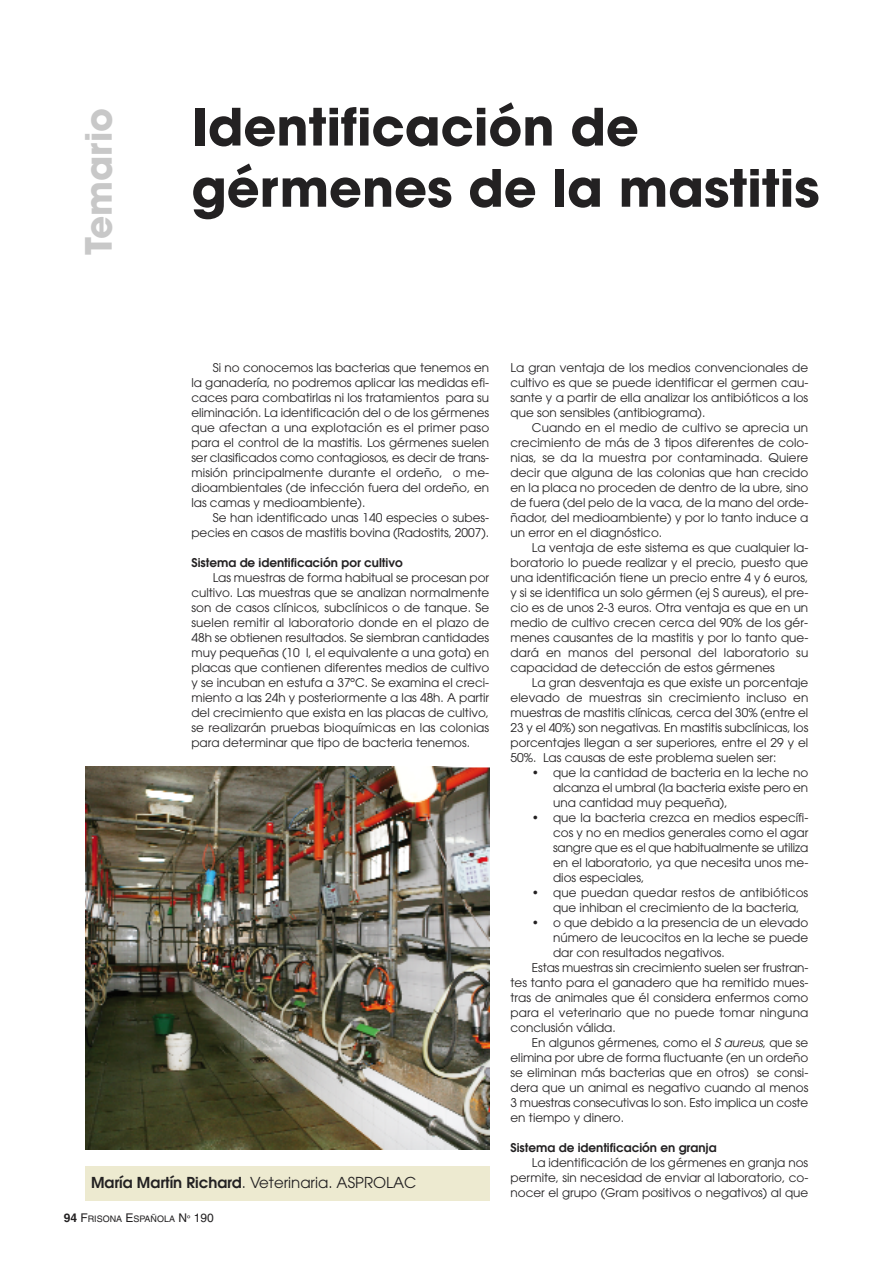
<style>
.page{position:relative;width:893px;height:1263px;background:#fff}
.page>*{position:absolute;margin:0;border:0;box-sizing:border-box;transform-origin:0 0}
.t1{font:700 51px/61.2px "Avant Garde";color:#232122}
.t2{font:700 36px "Avant Garde";color:#c8c8c8}
.t3{font:15px "Avant Garde";color:#232122}
.t4{font:12px/15px "Avant Garde";color:#232122;text-align:justify}
.t5{font:600 12px "Avant Garde";color:#232122}
.t6{font:9px "Helvetica";color:#232122}
.s1{font-weight:600}
.s2{font-weight:700;font-size:12px}
.s3{font-size:12px}
.s4{font-style:italic}
</style>
<div class="page">
<div style="left:85px;top:1167px;width:404px;height:34px;background:#edead0"></div>
<img style="left:85px;top:767px;width:404px;height:383px">
<h2 class="t2" style="left:75px;top:255px;width:149px;rotate:-90deg">Temario</h2>
<h1 class="t1" style="left:191px;top:96px;width:629px">Identificación de gérmenes de la mastitis</h1>
<p class="t4" style="left:191px;top:360px;width:299px;text-indent:21px">Si no conocemos las bacterias que tenemos en la ganadería, no podremos aplicar las medidas efi&shy;caces para combatirlas ni los tratamientos para su eliminación. La identificación del o de los gérmenes que afectan a una explotación es el primer paso para el control de la mastitis. Los gérmenes suelen ser clasificados como contagiosos, es decir de trans&shy;misión principalmente durante el ordeño, o me&shy;dioambientales (de infección fuera del ordeño, en las camas y medioambiente).</p>
<p class="t4" style="left:191px;top:510px;width:299px;text-align:right">Se han identificado unas 140 especies o subes&shy;pecies en casos de mastitis bovina (Radostits, 2007).</p>
<p class="t5" style="left:191px;top:555px;width:213px">Sistema de identificación por cultivo</p>
<p class="t4" style="left:191px;top:570px;width:299px;text-indent:21px">Las muestras de forma habitual se procesan por cultivo. Las muestras que se analizan normalmente son de casos clínicos, subclínicos o de tanque. Se suelen remitir al laboratorio donde en el plazo de 48h se obtienen resultados. Se siembran cantidades muy pequeñas (10 l, el equivalente a una gota) en placas que contienen diferentes medios de cultivo y se incuban en estufa a 37ºC. Se examina el creci&shy;miento a las 24h y posteriormente a las 48h. A partir del crecimiento que exista en las placas de cultivo, se realizarán pruebas bioquímicas en las colonias para determinar que tipo de bacteria tenemos.</p>
<p class="t3" style="left:91px;top:1173px;width:327px"><span class="s1">María Martín Richard</span>. Veterinaria. ASPROLAC</p>
<p class="t6" style="left:64px;top:1214px;width:151px"><span class="s2">94</span> <span class="s3">F</span>RISONA <span class="s3">E</span>SPAÑOLA <span class="s3">N</span>º <span class="s3">190</span></p>
<p class="t4" style="left:510px;top:360px;width:299px">La gran ventaja de los medios convencionales de cultivo es que se puede identificar el germen cau&shy;sante y a partir de ella analizar los antibióticos a los que son sensibles (antibiograma).</p>
<p class="t4" style="left:510px;top:420px;width:299px;text-indent:21px">Cuando en el medio de cultivo se aprecia un crecimiento de más de 3 tipos diferentes de colo&shy;nias, se da la muestra por contaminada. Quiere decir que alguna de las colonias que han crecido en la placa no proceden de dentro de la ubre, sino de fuera (del pelo de la vaca, de la mano del orde&shy;ñador, del medioambiente) y por lo tanto induce a un error en el diagnóstico.</p>
<p class="t4" style="left:510px;top:540px;width:299px;text-indent:21px">La ventaja de este sistema es que cualquier la&shy;boratorio lo puede realizar y el precio, puesto que una identificación tiene un precio entre 4 y 6 euros, y si se identifica un solo gérmen (ej S aureus), el pre&shy;cio es de unos 2-3 euros. Otra ventaja es que en un medio de cultivo crecen cerca del 90% de los gér&shy;menes causantes de la mastitis y por lo tanto que&shy;dará en manos del personal del laboratorio su capacidad de detección de estos gérmenes</p>
<p class="t4" style="left:510px;top:675px;width:299px;text-indent:21px">La gran desventaja es que existe un porcentaje elevado de muestras sin crecimiento incluso en muestras de mastitis clínicas, cerca del 30% (entre el 23 y el 40%) son negativas. En mastitis subclínicas, los porcentajes llegan a ser superiores, entre el 29 y el 50%. Las causas de este problema suelen ser:</p>
<p class="t4" style="left:553px;top:765px;width:257px;text-indent:-21px">• que la cantidad de bacteria en la leche no alcanza el umbral (la bacteria existe pero en una cantidad muy pequeña),</p>
<p class="t4" style="left:553px;top:810px;width:257px;text-indent:-21px">• que la bacteria crezca en medios específi&shy;cos y no en medios generales como el agar sangre que es el que habitualmente se utiliza en el laboratorio, ya que necesita unos me&shy;dios especiales,</p>
<p class="t4" style="left:553px;top:885px;width:257px;text-indent:-21px">• que puedan quedar restos de antibióticos que inhiban el crecimiento de la bacteria,</p>
<p class="t4" style="left:531px;top:915px;width:278px">• o que debido a la presencia de un elevado</p>
<p class="t4" style="left:553px;top:930px;width:257px">número de leucocitos en la leche se puede</p>
<p class="t4" style="left:553px;top:945px;width:173px">dar con resultados negativos.</p>
<p class="t4" style="left:531px;top:960px;width:278px">Estas muestras sin crecimiento suelen ser frustran-</p>
<p class="t4" style="left:510px;top:975px;width:299px">tes tanto para el ganadero que ha remitido mues-</p>
<p class="t4" style="left:510px;top:990px;width:299px">tras de animales que él considera enfermos como</p>
<p class="t4" style="left:510px;top:1005px;width:299px">para el veterinario que no puede tomar ninguna</p>
<p class="t4" style="left:510px;top:1020px;width:107px">conclusión válida.</p>
<p class="t4" style="left:531px;top:1035px;width:278px">En algunos gérmenes, como el <span class="s4">S aureus</span>, que se</p>
<p class="t4" style="left:510px;top:1050px;width:299px">elimina por ubre de forma fluctuante (en un ordeño</p>
<p class="t4" style="left:510px;top:1065px;width:299px">se eliminan más bacterias que en otros) se consi-</p>
<p class="t4" style="left:510px;top:1080px;width:299px">dera que un animal es negativo cuando al menos</p>
<p class="t4" style="left:510px;top:1095px;width:299px">3 muestras consecutivas lo son. Esto implica un coste</p>
<p class="t4" style="left:510px;top:1110px;width:115px">en tiempo y dinero.</p>
<p class="t5" style="left:510px;top:1140px;width:208px">Sistema de identificación en granja</p>
<p class="t4" style="left:510px;top:1155px;width:299px;text-indent:21px">La identificación de los gérmenes en granja nos permite, sin necesidad de enviar al laboratorio, co&shy;nocer el grupo (Gram positivos o negativos) al que</p>
</div>
